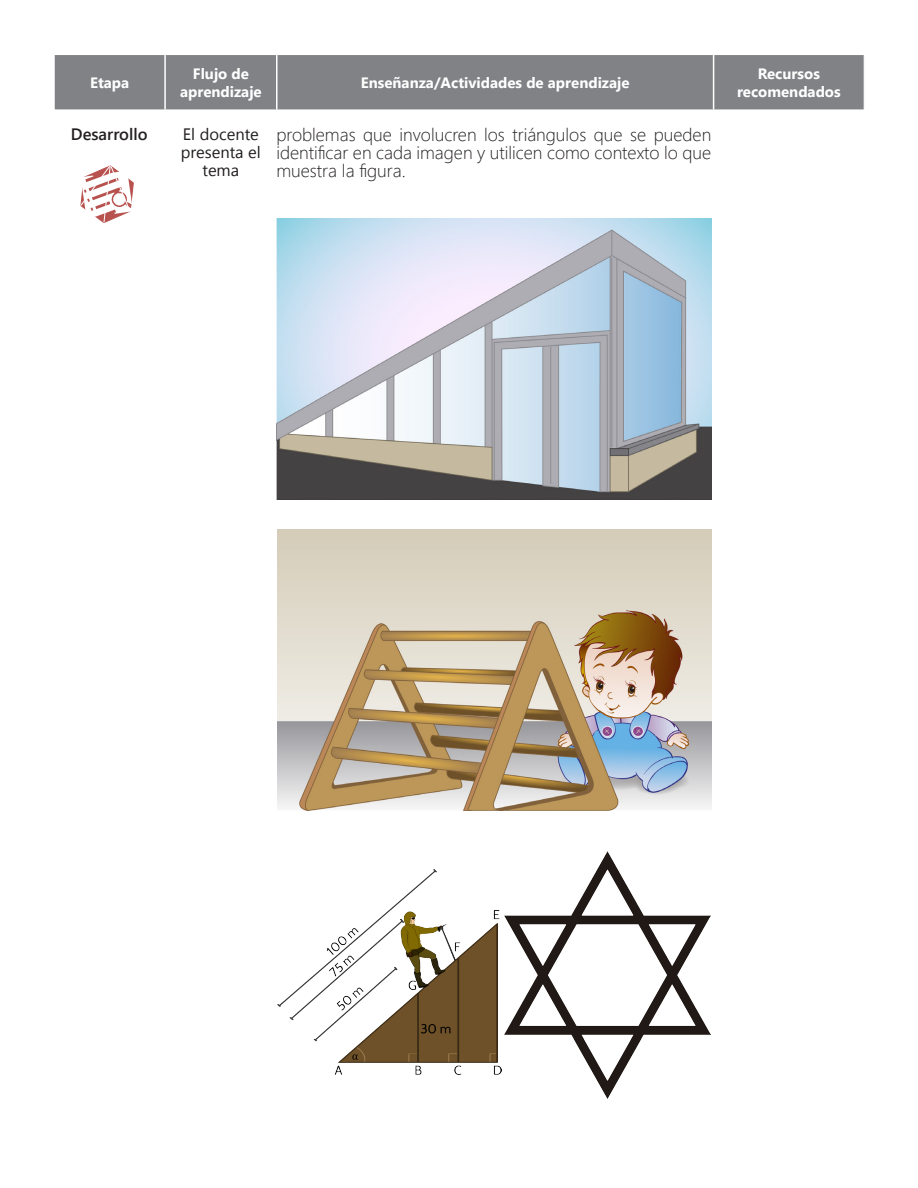
<style>
.page{position:relative;width:918px;height:1188px;background:#fff}
.page>*{position:absolute;margin:0;border:0;box-sizing:border-box;transform-origin:0 0}
.Tex_gen{font:300 18px/18px "Segoe UI";color:#231f20;text-align:justify}
.Tex_gen-2{font:16.5px/18px "Segoe UI";color:#231f20;text-align:center}
.Tex_gen-3{font:600 16.5px "Segoe UI";color:#231f20}
.t1{font:700 15px/18px "Segoe UI";color:#fff;text-align:center}
</style>
<div class="page">
<div style="left:56px;top:56px;width:806px;height:53px;background:#808285"></div>
<hr style="left:164px;top:55px;width:2px;height:54px;background:#fff">
<hr style="left:276px;top:55px;width:2px;height:54px;background:#fff">
<hr style="left:713px;top:55px;width:1px;height:54px;background:#fff">
<div style="left:54px;top:54px;width:810px;height:57px;border:1px solid #fff"></div>
<svg style="left:80px;top:165px;width:54px;height:58px"></svg>
<img style="left:276px;top:219px;width:435px;height:281px">
<img style="left:277px;top:530px;width:434px;height:281px">
<img style="left:504px;top:852px;width:207px;height:246px">
<img style="left:277px;top:870px;width:224px;height:205px">
<p class="t1" style="left:90px;top:73px;width:41px">Etapa</p>
<p class="t1" style="left:180px;top:64px;width:83px">Flujo de aprendizaje</p>
<p class="t1" style="left:361px;top:73px;width:270px">Enseñanza/Actividades de aprendizaje</p>
<p class="t1" style="left:737px;top:64px;width:105px">Recursos recomendados</p>
<p class="Tex_gen" style="left:276px;top:124px;width:436px">problemas que involucren los triángulos que se pueden identificar en cada imagen y utilicen como contexto lo que muestra la figura.</p>
<p class="Tex_gen-3" style="left:71px;top:120px;width:78px">Desarrollo</p>
<p class="Tex_gen-2" style="left:181px;top:125px;width:81px">El docente presenta el tema</p>
</div>
